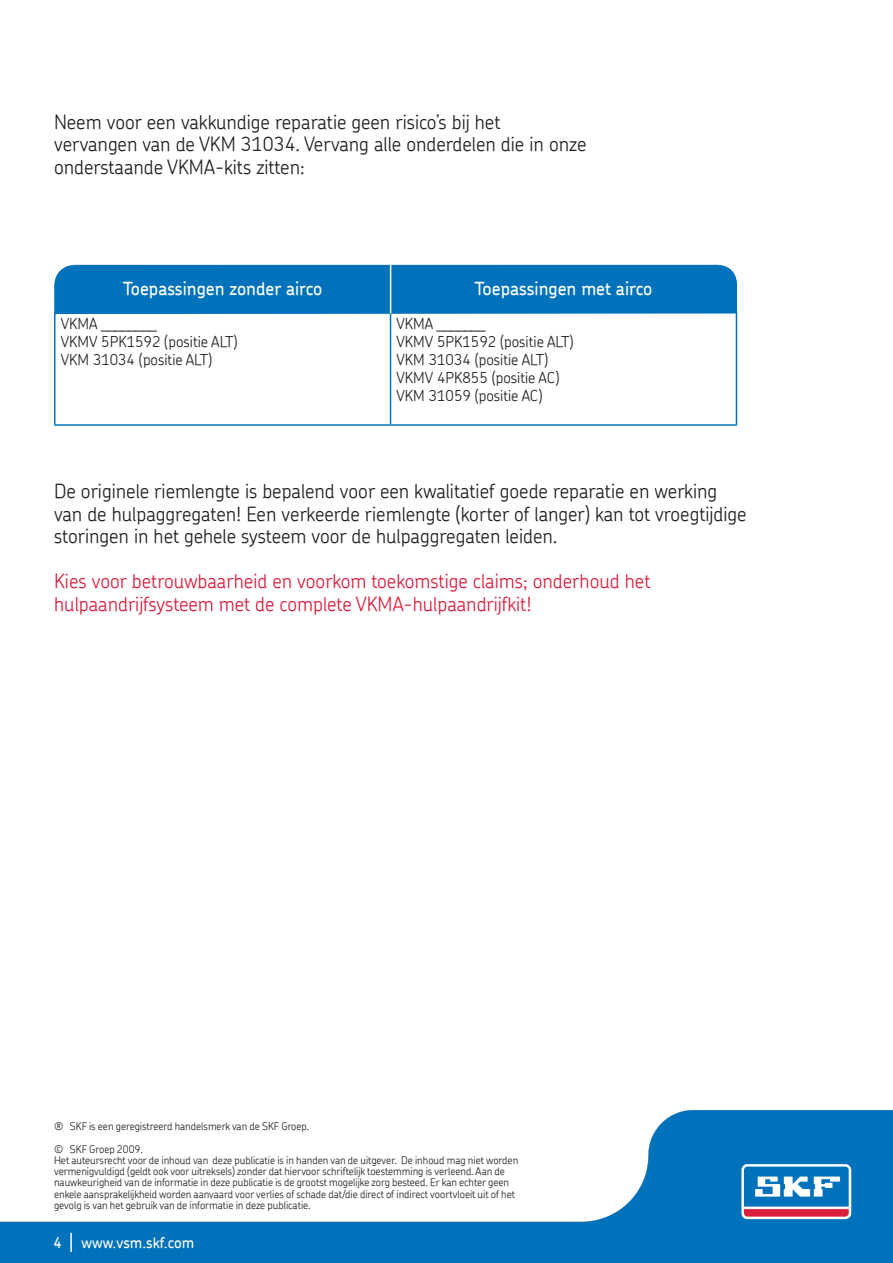
<style>
.page{position:relative;width:893px;height:1263px;background:#fff}
.page>*{position:absolute;margin:0;border:0;box-sizing:border-box;transform-origin:0 0}
.t1{font:300 19.5px/22.5px "SKF Chevin";color:#231f20}
.t2{font:300 19.5px/22.5px "SKF Chevin";color:#da1f3d}
.t3{font:500 18px "SKF Chevin";color:#fff}
.t4{font:300 15px "SKF Chevin";color:#231f20}
.t5{font:500 15px "SKF Chevin";color:#fff}
._91_99_-_Disclaimer{font:300 10.5px/11.2px "SKF Chevin";color:#231f20}
</style>
<div class="page">
<div style="left:54px;top:264px;width:684px;height:51px;background:#0072bc"></div>
<hr style="left:54px;top:311px;width:337px;height:2px;background:#0072bc">
<hr style="left:54px;top:313px;width:2px;height:111px;background:#0072bc">
<hr style="left:391px;top:311px;width:346px;height:2px;background:#0072bc">
<hr style="left:390px;top:313px;width:1px;height:111px;background:#0072bc">
<hr style="left:736px;top:313px;width:1px;height:111px;background:#0072bc">
<hr style="left:54px;top:424px;width:337px;height:2px;background:#0072bc">
<hr style="left:391px;top:424px;width:346px;height:2px;background:#0072bc">
<hr style="left:390px;top:261px;width:1px;height:52px;background:#fff">
<img style="left:0;top:1110px;width:893px;height:153px">
<svg style="left:70px;top:1233px;width:2px;height:19px"></svg>
<p class="t1" style="left:54px;top:110px;width:534px">Neem voor een vakkundige reparatie geen risico’s bij het vervangen van de VKM 31034. Vervang alle onderdelen die in onze onderstaande VKMA-kits zitten:</p>
<p class="t3" style="left:123px;top:277px;width:201px">Toepassingen zonder airco</p>
<p class="t3" style="left:475px;top:277px;width:179px">Toepassingen met airco</p>
<p class="t4" style="left:61px;top:314px;width:97px">VKMA ________</p>
<p class="t4" style="left:61px;top:332px;width:178px">VKMV 5PK1592 (positie ALT)</p>
<p class="t4" style="left:61px;top:350px;width:153px">VKM 31034 (positie ALT)</p>
<p class="t4" style="left:397px;top:314px;width:91px">VKMA _______</p>
<p class="t4" style="left:397px;top:332px;width:178px">VKMV 5PK1592 (positie ALT)</p>
<p class="t4" style="left:397px;top:350px;width:153px">VKM 31034 (positie ALT)</p>
<p class="t4" style="left:397px;top:368px;width:165px">VKMV 4PK855 (positie AC)</p>
<p class="t4" style="left:397px;top:386px;width:148px">VKM 31059 (positie AC)</p>
<p class="t1" style="left:54px;top:479px;width:694px">De originele riemlengte is bepalend voor een kwalitatief goede reparatie en werking van de hulpaggregaten! Een verkeerde riemlengte (korter of langer) kan tot vroegtijdige storingen in het gehele systeem voor de hulpaggregaten leiden.</p>
<p class="t2" style="left:54px;top:569px;width:598px">Kies voor betrouwbaarheid en voorkom toekomstige claims; onderhoud het hulpaandrijfsysteem met de complete VKMA-hulpaandrijfkit!</p>
<p class="_91_99_-_Disclaimer" style="left:54px;top:1120px;width:257px">® SKF is een geregistreerd handelsmerk van de SKF Groep.</p>
<p class="_91_99_-_Disclaimer" style="left:54px;top:1143px;width:90px">© SKF Groep 2009.</p>
<p class="_91_99_-_Disclaimer" style="left:54px;top:1154px;width:466px">Het auteursrecht voor de inhoud van deze publicatie is in handen van de uitgever. De inhoud mag niet worden vermenigvuldigd (geldt ook voor uitreksels) zonder dat hiervoor schriftelijk toestemming is verleend. Aan de nauwkeurigheid van de informatie in deze publicatie is de grootst mogelijke zorg besteed. Er kan echter geen enkele aansprakelijkheid worden aanvaard voor verlies of schade dat/die direct of indirect voortvloeit uit of het gevolg is van het gebruik van de informatie in deze publicatie.</p>
<p class="t5" style="left:53px;top:1232px;width:142px">4 www.vsm.skf.com</p>
</div>
